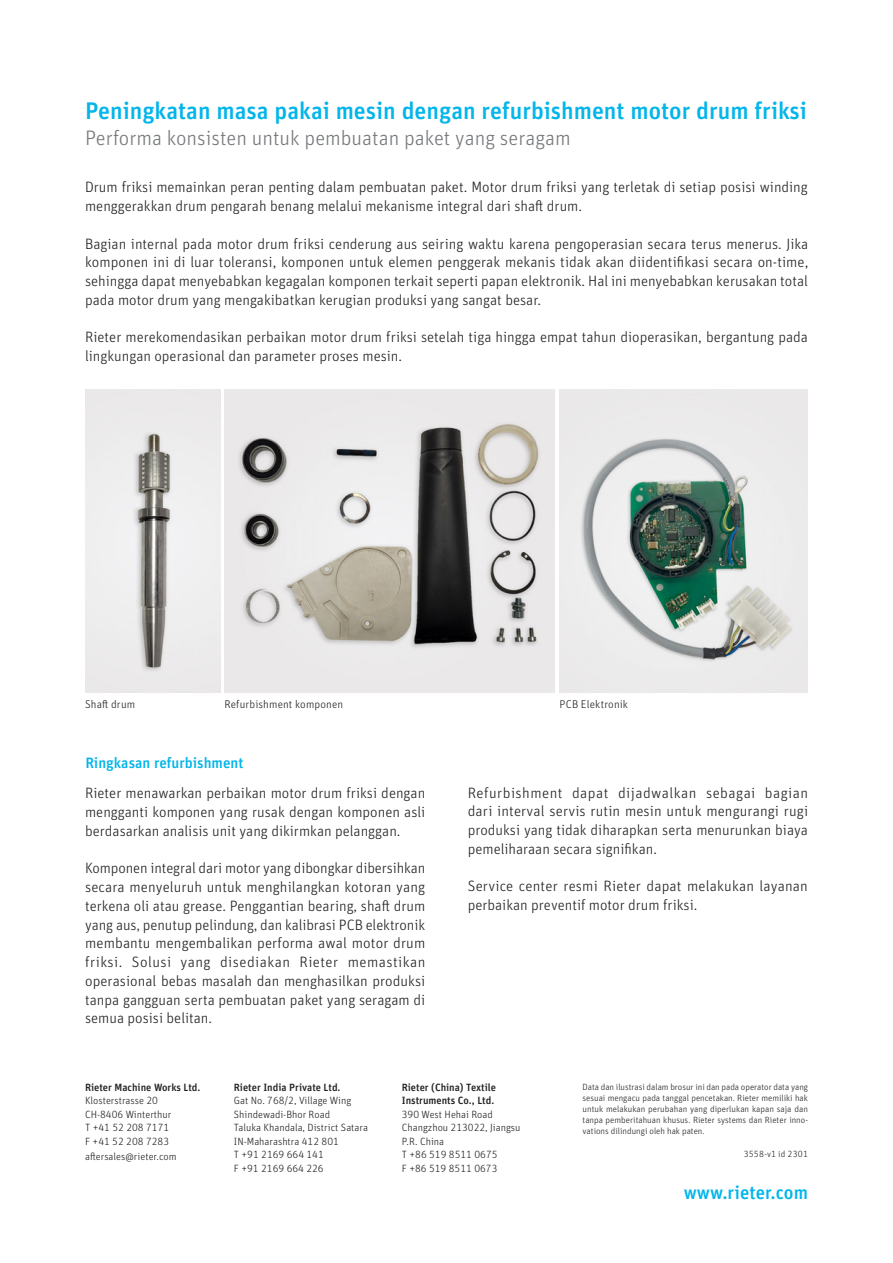
<style>
.page{position:relative;width:893px;height:1263px;background:#fff}
.page>*{position:absolute;margin:0;border:0;box-sizing:border-box;transform-origin:0 0}
.t1{font:500 24px "Unit Pro";color:#02b5eb}
.t2{font:300 21px "Unit Pro";color:#76787b}
.t3{font:500 18.75px "Unit Pro";color:#02b5eb}
.t4{font:300 15px/18.8px "Unit Pro";color:#231f20;text-align:justify}
.t5{font:500 15px "Unit Pro";color:#02b5eb}
.t6{font:300 11.25px "Unit Pro";letter-spacing:.015em;color:#231f20}
.t7{font:300 10.5px/13.5px "Unit Pro";color:#231f20}
.t8{font:500 10.5px/13.5px "Unit Pro";color:#231f20}
.t9{font:300 9px/10.8px "Unit Pro";color:#231f20;text-align:justify}
</style>
<div class="page">
<img style="left:85px;top:389px;width:135px;height:303px">
<img style="left:225px;top:389px;width:329px;height:303px">
<img style="left:560px;top:389px;width:248px;height:303px">
<h1 class="t1" style="left:85px;top:93px;width:723px">Peningkatan masa pakai mesin dengan refurbishment motor drum friksi</h1>
<h2 class="t2" style="left:85px;top:123px;width:487px">Performa konsisten untuk pembuatan paket yang seragam</h2>
<p class="t4" style="left:85px;top:177px;width:724px">Drum friksi memainkan peran penting dalam pembuatan paket. Motor drum friksi yang terletak di setiap posisi winding menggerakkan drum pengarah benang melalui mekanisme integral dari shaft drum.</p>
<p class="t4" style="left:85px;top:233px;width:725px">Bagian internal pada motor drum friksi cenderung aus seiring waktu karena pengoperasian secara terus menerus. Jika komponen ini di luar toleransi, komponen untuk elemen penggerak mekanis tidak akan diidentifikasi secara on-time, sehingga dapat menyebabkan kegagalan komponen terkait seperti papan elektronik. Hal ini menyebabkan kerusakan total pada motor drum yang mengakibatkan kerugian produksi yang sangat besar.</p>
<p class="t4" style="left:85px;top:327px;width:724px">Rieter merekomendasikan perbaikan motor drum friksi setelah tiga hingga empat tahun dioperasikan, bergantung pada lingkungan operasional dan parameter proses mesin.</p>
<p class="t6" style="left:85px;top:697px;width:52px">Shaft drum</p>
<p class="t6" style="left:224px;top:697px;width:120px">Refurbishment komponen</p>
<p class="t6" style="left:560px;top:697px;width:70px">PCB Elektronik</p>
<p class="t5" style="left:85px;top:751px;width:160px">Ringkasan refurbishment</p>
<p class="t4" style="left:85px;top:783px;width:342px">Rieter menawarkan perbaikan motor drum friksi dengan mengganti komponen yang rusak dengan komponen asli berdasarkan analisis unit yang dikirmkan pelanggan.</p>
<p class="t4" style="left:85px;top:858px;width:342px">Komponen integral dari motor yang dibongkar dibersihkan secara menyeluruh untuk menghilangkan kotoran yang terkena oli atau grease. Penggantian bearing, shaft drum yang aus, penutup pelindung, dan kalibrasi PCB elektronik membantu mengembalikan performa awal motor drum friksi. Solusi yang disediakan Rieter memastikan operasional bebas masalah dan menghasilkan produksi tanpa gangguan serta pembuatan paket yang seragam di semua posisi belitan.</p>
<p class="t4" style="left:468px;top:782px;width:342px">Refurbishment dapat dijadwalkan sebagai bagian dari interval servis rutin mesin untuk mengurangi rugi produksi yang tidak diharapkan serta menurunkan biaya pemeliharaan secara signifikan.</p>
<p class="t4" style="left:468px;top:876px;width:342px">Service center resmi Rieter dapat melakukan layanan perbaikan preventif motor drum friksi.</p>
<p class="t8" style="left:85px;top:1079px;width:117px">Rieter Machine Works Ltd.</p>
<p class="t7" style="left:85px;top:1093px;width:93px;line-height:14px">Klosterstrasse 20<br>CH-8406 Winterthur<br>T +41 52 208 7171<br>F +41 52 208 7283 aftersales@rieter.com</p>
<p class="t8" style="left:234px;top:1079px;width:108px">Rieter India Private Ltd.</p>
<p class="t7" style="left:234px;top:1093px;width:136px">Gat No. 768/2, Village Wing<br>Shindewadi-Bhor Road<br>Taluka Khandala, District Satara<br>IN-Maharashtra 412 801<br>T +91 2169 664 141<br>F +91 2169 664 226</p>
<p class="t8" style="left:402px;top:1079px;width:96px">Rieter (China) Textile<br>Instruments Co., Ltd.</p>
<p class="t7" style="left:402px;top:1107px;width:120px">390 West Hehai Road<br>Changzhou 213022, Jiangsu<br>P.R. China<br>T +86 519 8511 0675<br>F +86 519 8511 0673</p>
<p class="t9" style="left:583px;top:1081px;width:227px">Data dan ilustrasi dalam brosur ini dan pada operator data yang sesuai mengacu pada tanggal pencetakan. Rieter memiliki hak untuk melakukan perubahan yang diperlukan kapan saja dan tanpa pemberitahuan khusus. Rieter systems dan Rieter inno&shy;vations dilindungi oleh hak paten.</p>
<p class="t9" style="left:744px;top:1148px;width:65px">3558-v1 id 2301</p>
<p class="t3" style="left:684px;top:1178px;width:126px">www.rieter.com</p>
</div>
